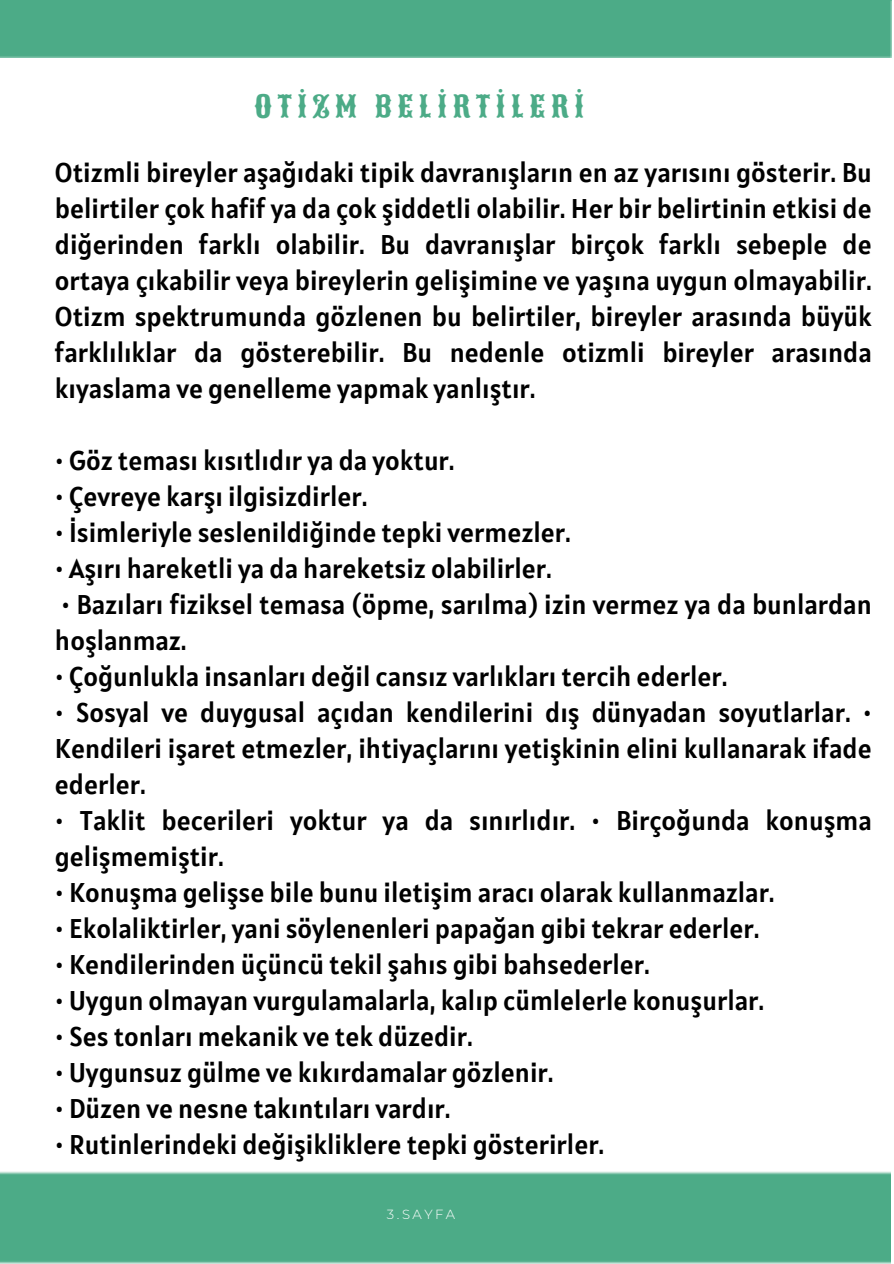
<style>
.page{position:relative;width:894px;height:1264px;background:#fff}
.page>*{position:absolute;margin:0;border:0;box-sizing:border-box;transform-origin:0 0}
.t1{font:29.85px "Sancreek";letter-spacing:.19em;color:#4cab87}
.t2{font:27px/36px "Alatsi";color:#000;text-align:justify}
.t3{font:300 13.2px "Montserrat";letter-spacing:.19em;color:#fff}
</style>
<div class="page">
<div style="left:0;top:1171px;width:890px;height:91px;background:#4cab87"></div>
<div style="left:0;top:0;width:891px;height:58px;background:#4cab87"></div>
<h1 class="t1" style="left:254px;top:86px;width:331px">OTİZM BELİRTİLERİ</h1>
<h2 class="t2" style="left:55px;top:154px;width:818px">Otizmli bireyler aşağıdaki tipik davranışların en az yarısını gösterir. Bu belirtiler çok hafif ya da çok şiddetli olabilir. Her bir belirtinin etkisi de diğerinden farklı olabilir. Bu davranışlar birçok farklı sebeple de ortaya çıkabilir veya bireylerin gelişimine ve yaşına uygun olmayabilir.<br>Otizm spektrumunda gözlenen bu belirtiler, bireyler arasında büyük farklılıklar da gösterebilir. Bu nedenle otizmli bireyler arasında kıyaslama ve genelleme yapmak yanlıştır.</h2>
<h2 class="t2" style="left:55px;top:442px;width:401px">• Göz teması kısıtlıdır ya da yoktur.</h2>
<h2 class="t2" style="left:55px;top:478px;width:314px">• Çevreye karşı ilgisizdirler.</h2>
<h2 class="t2" style="left:55px;top:514px;width:517px">• İsimleriyle seslenildiğinde tepki vermezler.</h2>
<h2 class="t2" style="left:55px;top:550px;width:498px">• Aşırı hareketli ya da hareketsiz olabilirler.</h2>
<h2 class="t2" style="left:55px;top:586px;width:818px">• Bazıları fiziksel temasa (öpme, sarılma) izin vermez ya da bunlardan hoşlanmaz.</h2>
<h2 class="t2" style="left:55px;top:658px;width:674px">• Çoğunlukla insanları değil cansız varlıkları tercih ederler.</h2>
<h2 class="t2" style="left:55px;top:694px;width:818px">• Sosyal ve duygusal açıdan kendilerini dış dünyadan soyutlarlar. • Kendileri işaret etmezler, ihtiyaçlarını yetişkinin elini kullanarak ifade ederler.</h2>
<h2 class="t2" style="left:55px;top:802px;width:818px">• Taklit becerileri yoktur ya da sınırlıdır. • Birçoğunda konuşma gelişmemiştir.</h2>
<h2 class="t2" style="left:55px;top:874px;width:721px">• Konuşma gelişse bile bunu iletişim aracı olarak kullanmazlar.</h2>
<h2 class="t2" style="left:55px;top:910px;width:706px">• Ekolaliktirler, yani söylenenleri papağan gibi tekrar ederler.</h2>
<h2 class="t2" style="left:55px;top:946px;width:596px">• Kendilerinden üçüncü tekil şahıs gibi bahsederler.</h2>
<h2 class="t2" style="left:55px;top:982px;width:710px">• Uygun olmayan vurgulamalarla, kalıp cümlelerle konuşurlar.</h2>
<h2 class="t2" style="left:55px;top:1018px;width:419px">• Ses tonları mekanik ve tek düzedir.</h2>
<h2 class="t2" style="left:55px;top:1054px;width:500px">• Uygunsuz gülme ve kıkırdamalar gözlenir.</h2>
<h2 class="t2" style="left:55px;top:1090px;width:397px">• Düzen ve nesne takıntıları vardır.</h2>
<h2 class="t2" style="left:55px;top:1126px;width:551px">• Rutinlerindeki değişikliklere tepki gösterirler.</h2>
<p class="t3" style="left:387px;top:1205px;width:70px">3.SAYFA</p>
<p class="t3" style="left:412px;top:1209px;width:70px">3.SAYFA</p>
</div>
